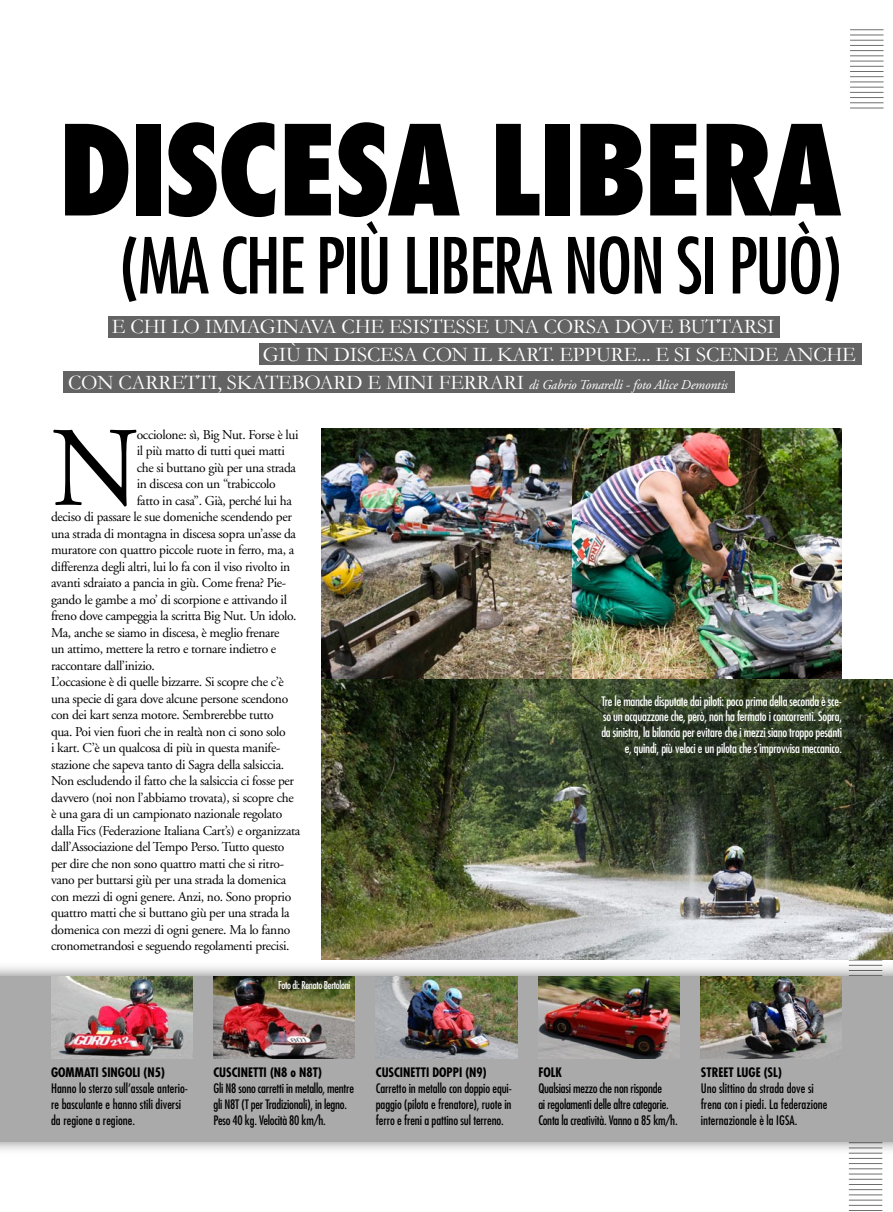
<style>
.page{position:relative;width:893px;height:1212px;background:#fff}
.page>*{position:absolute;margin:0;border:0;box-sizing:border-box;transform-origin:0 0}
.t1{font:800 condensed 121.5px "Futura";letter-spacing:-.035em;color:#000}
.t2{font:113.1px "Adobe Garamond";color:#000}
.t3{font:condensed 75px "Futura";letter-spacing:-.03em;color:#000}
.t4{font:21px "Garamond";letter-spacing:-.01em;color:#fff}
.t5{font:13.5px "Adobe Garamond";letter-spacing:-.025em;color:#000}
.t6{font:italic 13.5px "Adobe Garamond";letter-spacing:-.01em;color:#fff}
.t7{font:condensed 12.75px/15.8px "Futura";letter-spacing:-.01em;color:#000}
.t8{font:condensed 12.75px/15.8px "Futura";letter-spacing:-.02em;color:#fff;text-align:right}
.t9{font:700 condensed 12.75px "Futura";color:#000}
.t10{font:condensed 10.5px "Futura";letter-spacing:-.03em;color:#fff}
.s1{font-family:"Garamond";font-style:normal;font-size:21px}
</style>
<div class="page">
<hr style="left:849px;top:1158px;width:33px;height:1px;background:#636363">
<hr style="left:849px;top:1163px;width:33px;height:1px;background:#636363">
<hr style="left:849px;top:1168px;width:33px;height:1px;background:#636363">
<hr style="left:849px;top:1173px;width:33px;height:1px;background:#636363">
<hr style="left:849px;top:1179px;width:33px;height:1px;background:#636363">
<hr style="left:849px;top:1184px;width:33px;height:1px;background:#636363">
<hr style="left:849px;top:1189px;width:33px;height:1px;background:#636363">
<hr style="left:849px;top:1194px;width:33px;height:1px;background:#636363">
<hr style="left:849px;top:1200px;width:33px;height:1px;background:#636363">
<hr style="left:849px;top:1205px;width:33px;height:1px;background:#636363">
<hr style="left:849px;top:1210px;width:33px;height:1px;background:#636363">
<hr style="left:850px;top:29px;width:33px;height:1px;background:#636363">
<hr style="left:850px;top:35px;width:33px;height:1px;background:#636363">
<hr style="left:850px;top:40px;width:33px;height:1px;background:#636363">
<hr style="left:850px;top:45px;width:33px;height:1px;background:#636363">
<hr style="left:850px;top:50px;width:33px;height:1px;background:#636363">
<hr style="left:850px;top:55px;width:33px;height:1px;background:#636363">
<hr style="left:850px;top:61px;width:33px;height:1px;background:#636363">
<hr style="left:850px;top:66px;width:33px;height:1px;background:#636363">
<hr style="left:850px;top:71px;width:33px;height:1px;background:#636363">
<hr style="left:850px;top:76px;width:33px;height:1px;background:#636363">
<hr style="left:850px;top:82px;width:33px;height:1px;background:#636363">
<hr style="left:850px;top:87px;width:33px;height:1px;background:#636363">
<hr style="left:850px;top:92px;width:33px;height:1px;background:#636363">
<hr style="left:850px;top:97px;width:33px;height:1px;background:#636363">
<hr style="left:850px;top:102px;width:33px;height:1px;background:#636363">
<hr style="left:850px;top:108px;width:33px;height:1px;background:#636363">
<img style="left:571px;top:429px;width:271px;height:250px">
<img style="left:322px;top:429px;width:249px;height:250px">
<div style="left:108px;top:316px;width:672px;height:21px;background:#636363"></div>
<div style="left:259px;top:344px;width:602px;height:21px;background:#636363"></div>
<div style="left:64px;top:371px;width:671px;height:22px;background:#636363"></div>
<div style="left:0;top:960px;width:893px;height:196px;background:#000;opacity:.5"></div>
<div style="left:0;top:976px;width:893px;height:165px;background:#aaa"></div>
<img style="left:322px;top:679px;width:571px;height:281px">
<img style="left:51px;top:976px;width:141px;height:83px">
<img style="left:213px;top:976px;width:142px;height:83px">
<img style="left:376px;top:976px;width:141px;height:83px">
<img style="left:538px;top:976px;width:141px;height:83px">
<img style="left:701px;top:976px;width:141px;height:83px">
<h1 class="t1" style="left:58px;top:94px;width:786px">DISCESA LIBERA</h1>
<h3 class="t3" style="left:120px;top:221px;width:724px">(MA CHE PIÙ LIBERA NON SI PUÒ)</h3>
<h3 class="t4" style="left:112px;top:313px;width:664px">E CHI LO IMMAGINAVA CHE ESISTESSE UNA CORSA DOVE BUTTARSI</h3>
<h3 class="t4" style="left:263px;top:340px;width:595px">GIÙ IN DISCESA CON IL KART. EPPURE... E SI SCENDE ANCHE</h3>
<p class="t6" style="left:68px;top:377px;width:661px"><span class="s1">CON CARRETTI, SKATEBOARD E MINI FERRARI</span> di Gabrio Tonarelli - foto Alice Demontis</p>
<h2 class="t2" style="left:51px;top:408px;width:90px">N</h2>
<p class="t5" style="left:137px;top:427px;width:163px">occiolone: sì, Big Nut. Forse è lui</p>
<p class="t5" style="left:137px;top:444px;width:150px">il più matto di tutti quei matti</p>
<p class="t5" style="left:137px;top:460px;width:161px">che si buttano giù per una strada</p>
<p class="t5" style="left:137px;top:477px;width:141px">in discesa con un “trabiccolo</p>
<p class="t5" style="left:137px;top:493px;width:157px">fatto in casa”. Già, perché lui ha</p>
<p class="t5" style="left:51px;top:510px;width:242px">deciso di passare le sue domeniche scendendo per</p>
<p class="t5" style="left:51px;top:526px;width:247px">una strada di montagna in discesa sopra un’asse da</p>
<p class="t5" style="left:51px;top:543px;width:245px">muratore con quattro piccole ruote in ferro, ma, a</p>
<p class="t5" style="left:51px;top:559px;width:241px">differenza degli altri, lui lo fa con il viso rivolto in</p>
<p class="t5" style="left:51px;top:576px;width:237px">avanti sdraiato a pancia in giù. Come frena? Pie-</p>
<p class="t5" style="left:51px;top:592px;width:238px">gando le gambe a mo’ di scorpione e attivando il</p>
<p class="t5" style="left:51px;top:609px;width:247px">freno dove campeggia la scritta Big Nut. Un idolo.</p>
<p class="t5" style="left:51px;top:625px;width:230px">Ma, anche se siamo in discesa, è meglio frenare</p>
<p class="t5" style="left:51px;top:642px;width:227px">un attimo, mettere la retro e tornare indietro e</p>
<p class="t5" style="left:51px;top:658px;width:105px">raccontare dall’inizio.</p>
<p class="t5" style="left:51px;top:675px;width:234px">L’occasione è di quelle bizzarre. Si scopre che c’è</p>
<p class="t5" style="left:51px;top:691px;width:239px">una specie di gara dove alcune persone scendono</p>
<p class="t5" style="left:51px;top:708px;width:224px">con dei kart senza motore. Sembrerebbe tutto</p>
<p class="t5" style="left:51px;top:724px;width:236px">qua. Poi vien fuori che in realtà non ci sono solo</p>
<p class="t5" style="left:51px;top:741px;width:231px">i kart. C’è un qualcosa di più in questa manife-</p>
<p class="t5" style="left:51px;top:757px;width:235px">stazione che sapeva tanto di Sagra della salsiccia.</p>
<p class="t5" style="left:51px;top:774px;width:245px">Non escludendo il fatto che la salsiccia ci fosse per</p>
<p class="t5" style="left:51px;top:790px;width:244px">davvero (noi non l’abbiamo trovata), si scopre che</p>
<p class="t5" style="left:51px;top:807px;width:233px">è una gara di un campionato nazionale regolato</p>
<p class="t5" style="left:51px;top:823px;width:251px">dalla Fics (Federazione Italiana Cart’s) e organizzata</p>
<p class="t5" style="left:51px;top:840px;width:235px">dall’Associazione del Tempo Perso. Tutto questo</p>
<p class="t5" style="left:51px;top:856px;width:234px">per dire che non sono quattro matti che si ritro-</p>
<p class="t5" style="left:51px;top:873px;width:237px">vano per buttarsi giù per una strada la domenica</p>
<p class="t5" style="left:51px;top:889px;width:242px">con mezzi di ogni genere. Anzi, no. Sono proprio</p>
<p class="t5" style="left:51px;top:906px;width:240px">quattro matti che si buttano giù per una strada la</p>
<p class="t5" style="left:51px;top:922px;width:241px">domenica con mezzi di ogni genere. Ma lo fanno</p>
<p class="t5" style="left:51px;top:939px;width:240px">cronometrandosi e seguendo regolamenti precisi.</p>
<p class="t10" style="left:278px;top:978px;width:74px">Foto di: Renato Bertoloni</p>
<p class="t8" style="left:601px;top:693px;width:242px">Tre le manche disputate dai piloti: poco prima della seconda è sce&shy;so un acquazzone che, però, non ha fermato i concorrenti. Sopra, da sinistra, la bilancia per evitare che i mezzi siano troppo pesanti e, quindi, più veloci e un pilota che s’improvvisa meccanico.</p>
<p class="t9" style="left:51px;top:1065px;width:115px">GOMMATI SINGOLI (N5)</p>
<p class="t7" style="left:51px;top:1080px;width:138px">Hanno lo sterzo sull’assale anterio&shy;re basculante e hanno stili diversi da regione a regione.</p>
<p class="t9" style="left:213px;top:1065px;width:110px">CUSCINETTI (N8 o N8T)</p>
<p class="t7" style="left:213px;top:1080px;width:142px">Gli N8 sono carretti in metallo, mentre gli N8T (T per Tradizionali), in legno.<br>Peso 40 kg. Velocità 80 km/h.</p>
<p class="t9" style="left:376px;top:1065px;width:112px">CUSCINETTI DOPPI (N9)</p>
<p class="t7" style="left:376px;top:1080px;width:137px;text-align:justify">Carretto in metallo con doppio equi&shy;paggio (pilota e frenatore), ruote in ferro e freni a pattino sul terreno.</p>
<p class="t9" style="left:538px;top:1065px;width:25px">FOLK</p>
<p class="t7" style="left:538px;top:1080px;width:141px">Qualsiasi mezzo che non risponde<br>ai regolamenti delle altre categorie.<br>Conta la creatività. Vanno a 85 km/h.</p>
<p class="t9" style="left:701px;top:1065px;width:83px">STREET LUGE (SL)</p>
<p class="t7" style="left:701px;top:1080px;width:128px">Uno slittino da strada dove si frena con i piedi. La federazione internazionale è la IGSA.</p>
</div>
